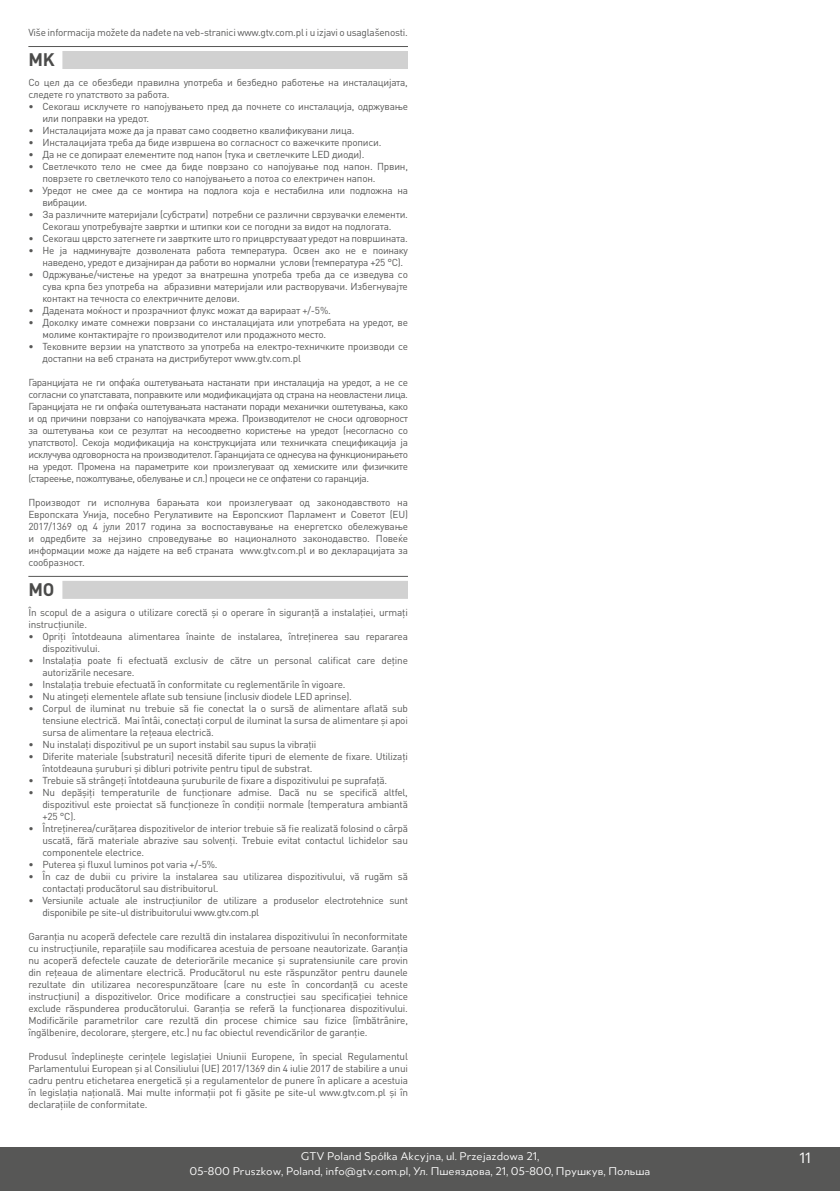
<style>
.page{position:relative;width:840px;height:1191px;background:#fff}
.page>*{position:absolute;margin:0;border:0;box-sizing:border-box;transform-origin:0 0}
.t1{font:700 18px "DIN Pro";color:#4b4b4a}
.t2{font:16px "Merel";color:#fff}
.t3{font:12px/14.4px "Merel";color:#fff;text-align:center}
.t4{font:10px/12px "DIN Pro";letter-spacing:-.02em;color:#575756}
</style>
<div class="page">
<div style="left:0;top:1146px;width:839px;height:45px;background:#575756"></div>
<hr style="left:28px;top:46px;width:380px;height:1px;background:#575756">
<div style="left:62px;top:51px;width:346px;height:18px;background:#d1d1d1"></div>
<hr style="left:28px;top:576px;width:380px;height:1px;background:#575756">
<div style="left:62px;top:581px;width:346px;height:18px;background:#d1d1d1"></div>
<p class="t4" style="left:28px;top:26px;width:381px">Više informacija možete da nađete na veb-stranici www.gtv.com.pl i u izjavi o usaglašenosti.</p>
<h1 class="t1" style="left:28px;top:47px;width:28px">MK</h1>
<p class="t4" style="left:28px;top:76px;width:381px">Со цел да се обезбеди правилна употреба и безбедно работење на инсталацијата, следете го упатството за работа.</p>
<p class="t4" style="left:42px;top:100px;width:367px;text-indent:-14px">• Секогаш исклучете го напојувањето пред да почнете со инсталација, одржување или поправки на уредот.</p>
<p class="t4" style="left:28px;top:124px;width:327px">• Инсталацијата може да ја прават само соодветно квалификувани лица.</p>
<p class="t4" style="left:28px;top:136px;width:354px">• Инсталацијата треба да биде извршена во согласност со важечките прописи.</p>
<p class="t4" style="left:28px;top:148px;width:337px">• Да не се допираат елементите под напон (тука и светлечките LED диоди).</p>
<p class="t4" style="left:42px;top:160px;width:367px;text-indent:-14px">• Светлечкото тело не смее да биде поврзано со напојување под напон. Првин, поврзете го светлечкото тело со напојувањето а потоа со електричен напон.</p>
<p class="t4" style="left:42px;top:184px;width:367px;text-indent:-14px">• Уредот не смее да се монтира на подлога која е нестабилна или подложна на вибрации.</p>
<p class="t4" style="left:28px;top:208px;width:381px;text-align:center">• За различните материјали (субстрати) потребни се различни сврзувачки елементи.<br>Секогаш употребувајте завртки и штипки кои се погодни за видот на подлогата.</p>
<p class="t4" style="left:28px;top:232px;width:381px">• Секогаш цврсто затегнете ги завртките што го прицврстуваат уредот на површината.</p>
<p class="t4" style="left:42px;top:244px;width:367px;text-indent:-14px">• Не ја надминувајте дозволената работа температура. Освен ако не е поинаку наведено, уредот е дизајниран да работи во нормални услови (температура +25 °C).</p>
<p class="t4" style="left:42px;top:268px;width:367px;text-align:justify;text-indent:-14px">• Одржување/чистење на уредот за внатрешна употреба треба да се изведува со сува крпа без употреба на абразивни материјали или растворувачи. Избегнувајте контакт на течноста со електричните делови.</p>
<p class="t4" style="left:28px;top:304px;width:304px">• Дадената моќност и прозрачниот флукс можат да варираат +/-5%.</p>
<p class="t4" style="left:42px;top:316px;width:367px;text-indent:-14px">• Доколку имате сомнежи поврзани со инсталацијата или употребата на уредот, ве молиме контактирајте го производителот или продажното место.</p>
<p class="t4" style="left:42px;top:340px;width:367px;text-indent:-14px">• Тековните верзии на упатството за употреба на електро-техничките производи се достапни на веб страната на дистрибутерот www.gtv.com.pl</p>
<p class="t4" style="left:28px;top:376px;width:381px;text-align:justify">Гаранцијата не ги опфаќа оштетувањата настанати при инсталација на уредот, а не се согласни со упатставата, поправките или модификацијата од страна на неовластени лица.<br>Гаранцијата не ги опфаќа оштетувањата настанати поради механички оштетувања, како и од причини поврзани со напојувачката мрежа. Производителот не сноси одговорност за оштетувања кои се резултат на несоодветно користење на уредот (несогласно со упатството). Секоја модификација на конструкцијата или техничката спецификација ја исклучува одговорноста на производителот. Гаранцијата се однесува на функционирањето на уредот. Промена на параметрите кои произлегуваат од хемиските или физичките (стареење, пожолтување, обелување и сл.) процеси не се опфатени со гаранција.</p>
<p class="t4" style="left:28px;top:496px;width:381px;text-align:justify">Производот ги исполнува барањата кои произлегуваат од законодавството на Европската Унија, посебно Регулативите на Европскиот Парламент и Советот (EU)<br>2017/1369 од 4 јули 2017 година за воспоставување на енергетско обележување и одредбите за нејзино спроведување во националното законодавство. Повеќе информации може да најдете на веб страната www.gtv.com.pl и во декларацијата за сообразност.</p>
<h1 class="t1" style="left:28px;top:577px;width:28px">MO</h1>
<p class="t4" style="left:28px;top:605px;width:381px">În scopul de a asigura o utilizare corectă și o operare în siguranță a instalației, urmați instrucțiunile.</p>
<p class="t4" style="left:42px;top:629px;width:367px;text-indent:-14px">• Opriți întotdeauna alimentarea înainte de instalarea, întreţinerea sau repararea dispozitivului.</p>
<p class="t4" style="left:42px;top:653px;width:367px;text-indent:-14px">• Instalația poate fi efectuată exclusiv de către un personal calificat care deţine autorizările necesare.</p>
<p class="t4" style="left:28px;top:677px;width:318px">• Instalația trebuie efectuată în conformitate cu reglementările în vigoare.</p>
<p class="t4" style="left:28px;top:689px;width:325px">• Nu atingeți elementele aflate sub tensiune (inclusiv diodele LED aprinse).</p>
<p class="t4" style="left:42px;top:701px;width:367px;text-align:justify;text-indent:-14px">• Corpul de iluminat nu trebuie să fie conectat la o sursă de alimentare aflată sub tensiune electrică. Mai întâi, conectați corpul de iluminat la sursa de alimentare și apoi sursa de alimentare la rețeaua electrică.</p>
<p class="t4" style="left:28px;top:737px;width:289px">• Nu instalați dispozitivul pe un suport instabil sau supus la vibrații</p>
<p class="t4" style="left:42px;top:749px;width:367px;text-indent:-14px">• Diferite materiale (substraturi) necesită diferite tipuri de elemente de fixare. Utilizaţi întotdeauna şuruburi și dibluri potrivite pentru tipul de substrat.</p>
<p class="t4" style="left:28px;top:773px;width:360px">• Trebuie să strângeți întotdeauna șuruburile de fixare a dispozitivului pe suprafață.</p>
<p class="t4" style="left:42px;top:785px;width:367px;text-align:justify;text-indent:-14px">• Nu depășiți temperaturile de funcționare admise. Dacă nu se specifică altfel, dispozitivul este proiectat să funcţioneze în condiţii normale (temperatura ambiantă +25 °C).</p>
<p class="t4" style="left:42px;top:821px;width:367px;text-align:justify;text-indent:-14px">• Întreținerea/curățarea dispozitivelor de interior trebuie să fie realizată folosind o cârpă uscată, fără materiale abrazive sau solvenți. Trebuie evitat contactul lichidelor sau componentele electrice.</p>
<p class="t4" style="left:28px;top:857px;width:191px">• Puterea și fluxul luminos pot varia +/-5%.</p>
<p class="t4" style="left:42px;top:869px;width:367px;text-indent:-14px">• În caz de dubii cu privire la instalarea sau utilizarea dispozitivului, vă rugăm să contactaţi producătorul sau distribuitorul.</p>
<p class="t4" style="left:42px;top:893px;width:367px;text-indent:-14px">• Versiunile actuale ale instrucţiunilor de utilizare a produselor electrotehnice sunt disponibile pe site-ul distribuitorului www.gtv.com.pl</p>
<p class="t4" style="left:28px;top:929px;width:381px;text-align:justify">Garanţia nu acoperă defectele care rezultă din instalarea dispozitivului în neconformitate cu instrucțiunile, reparațiile sau modificarea acestuia de persoane neautorizate. Garanția nu acoperă defectele cauzate de deteriorările mecanice și supratensiunile care provin din rețeaua de alimentare electrică. Producătorul nu este răspunzător pentru daunele rezultate din utilizarea necorespunzătoare (care nu este în concordanţă cu aceste instrucţiuni) a dispozitivelor. Orice modificare a construcţiei sau specificaţiei tehnice exclude răspunderea producătorului. Garanţia se referă la funcţionarea dispozitivului.<br>Modificările parametrilor care rezultă din procese chimice sau fizice (îmbătrânire, îngălbenire, decolorare, ștergere, etc.) nu fac obiectul revendicărilor de garanție.</p>
<p class="t4" style="left:28px;top:1049px;width:381px;text-align:justify">Produsul îndeplinește cerințele legislației Uniunii Europene, în special Regulamentul Parlamentului European și al Consiliului (UE) 2017/1369 din 4 iulie 2017 de stabilire a unui cadru pentru etichetarea energetică și a regulamentelor de punere în aplicare a acestuia în legislația națională. Mai multe informaţii pot fi găsite pe site-ul www.gtv.com.pl și în declaraţiile de conformitate.</p>
<p class="t3" style="left:189px;top:1148px;width:462px">GTV Poland Spółka Akcyjna, ul. Przejazdowa 21,<br>05-800 Pruszkow, Poland, info@gtv.com.pl, Ул. Пшеяздова, 21, 05-800, Прушкув, Польша</p>
<h2 class="t2" style="left:798px;top:1145px;width:13px">11</h2>
</div>
